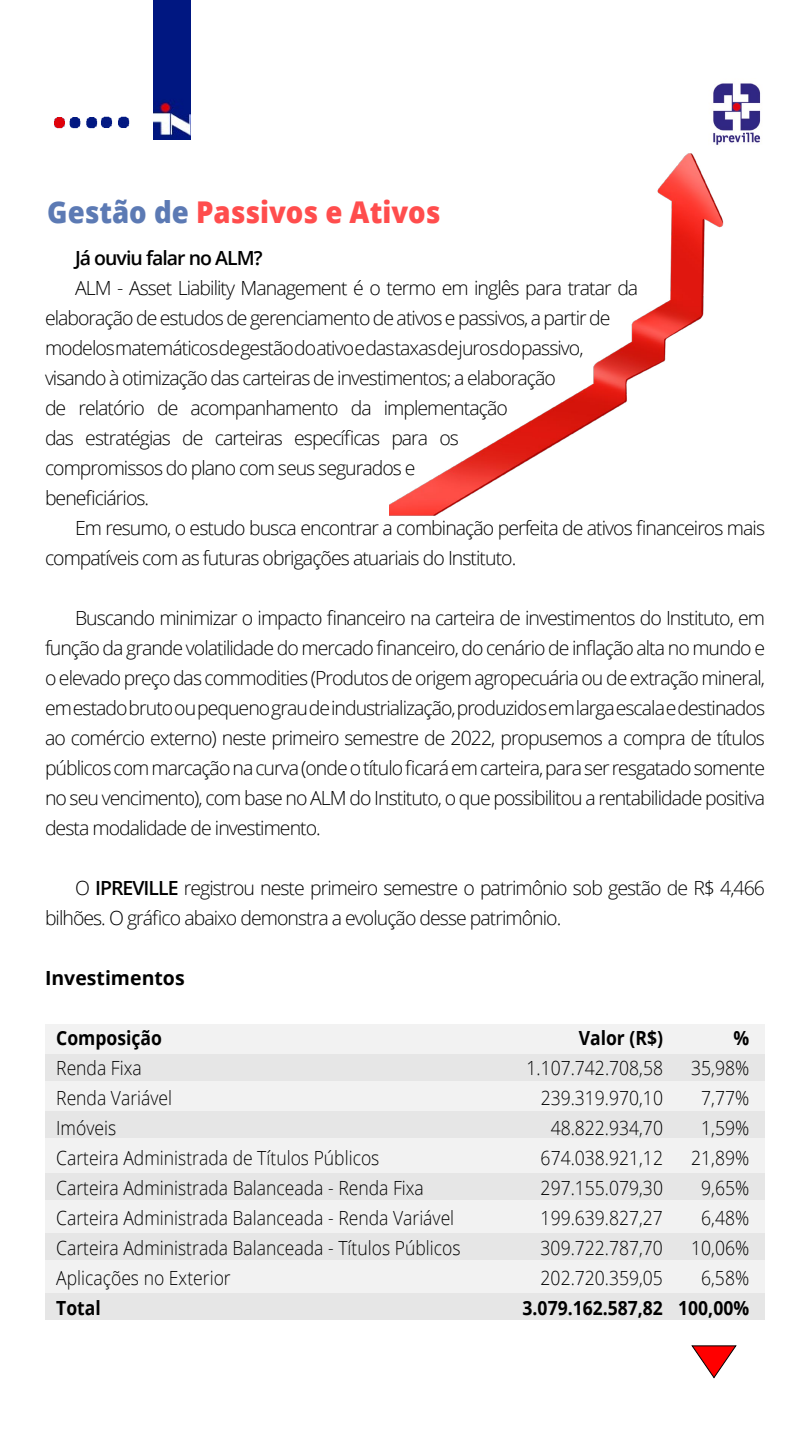
<style>
.page{position:relative;width:810px;height:1440px;background:#fff}
.page>*{position:absolute;margin:0;border:0;box-sizing:border-box;transform-origin:0 0}
.t1{font:800 30px "Open Sans";color:#ff4d4d;scale:.92 1}
.t2{font:300 19.5px/30px "Open Sans";letter-spacing:-.05em;color:#000}
.t3{font:300 19.5px "Open Sans";color:#000;scale:.9 1}
.t4{font:700 19.5px "Open Sans";color:#000;scale:.9 1}
.t5{font:300 19.5px "Open Sans";letter-spacing:-.05em;color:#000;scale:.9 1}
.t6{font:600 19.5px "Open Sans";letter-spacing:-.05em;color:#000}
.t7{font:700 19.5px "Open Sans";color:#000}
.s1{color:#5c7ab4}
.s2{font-weight:600}
</style>
<div class="page">
<img style="left:54px;top:117px;width:44px;height:12px">
<img style="left:101px;top:116px;width:29px;height:12px">
<img style="left:154px;top:0;width:37px;height:140px">
<img style="left:713px;top:83px;width:48px;height:57px">
<img style="left:389px;top:140px;width:371px;height:376px">
<div style="left:45px;top:1024px;width:720px;height:296px;background:#f2f2f2"></div>
<div style="left:45px;top:1054px;width:720px;height:27px;background:#e6e6e6"></div>
<div style="left:45px;top:1111px;width:720px;height:27px;background:#e6e6e6"></div>
<div style="left:45px;top:1173px;width:720px;height:27px;background:#e6e6e6"></div>
<div style="left:45px;top:1233px;width:720px;height:27px;background:#e6e6e6"></div>
<div style="left:45px;top:1293px;width:720px;height:27px;background:#e6e6e6"></div>
<svg style="left:691px;top:1345px;width:46px;height:34px"></svg>
<h1 class="t1" style="left:47px;top:189px;width:429px"><span class="s1">Gestão de</span> Passivos e Ativos</h1>
<p class="t6" style="left:75px;top:244px;width:189px">Já ouviu falar no ALM?</p>
<p class="t2" style="left:45px;top:272px;width:595px;text-indent:30px">ALM - Asset Liability Management é o termo em inglês para tratar da elaboração de estudos de gerenciamento de ativos e passivos, a partir de modelos matemáticos de gestão do ativo e das taxas de juros do passivo, visando à otimização das carteiras de investimentos; a elaboração<br>de relatório de acompanhamento da implementação<br>das estratégias de carteiras específicas para os<br>compromissos do plano com seus segurados e<br>beneficiários.</p>
<p class="t2" style="left:45px;top:512px;width:722px;text-indent:30px">Em resumo, o estudo busca encontrar a combinação perfeita de ativos financeiros mais compatíveis com as futuras obrigações atuariais do Instituto.</p>
<p class="t2" style="left:45px;top:602px;width:722px;text-align:justify;text-indent:30px">Buscando minimizar o impacto financeiro na carteira de investimentos do Instituto, em função da grande volatilidade do mercado financeiro, do cenário de inflação alta no mundo e o elevado preço das commodities (Produtos de origem agropecuária ou de extração mineral, em estado bruto ou pequeno grau de industrialização, produzidos em larga escala e destinados ao comércio externo) neste primeiro semestre de 2022, propusemos a compra de títulos públicos com marcação na curva (onde o título ficará em carteira, para ser resgatado somente no seu vencimento), com base no ALM do Instituto, o que possibilitou a rentabilidade positiva desta modalidade de investimento.</p>
<p class="t2" style="left:45px;top:872px;width:722px;text-indent:30px">O <span class="s2">IPREVILLE</span> registrou neste primeiro semestre o patrimônio sob gestão de R$ 4,466 bilhões. O gráfico abaixo demonstra a evolução desse patrimônio.</p>
<p class="t7" style="left:45px;top:964px;width:141px">Investimentos</p>
<p class="t4" style="left:56px;top:1024px;width:119px">Composição</p>
<p class="t4" style="left:579px;top:1024px;width:95px">Valor (R$)</p>
<p class="t4" style="left:733px;top:1024px;width:19px">%</p>
<p class="t3" style="left:56px;top:1054px;width:97px">Renda Fixa</p>
<p class="t3" style="left:527px;top:1054px;width:153px">1.107.742.708,58</p>
<p class="t5" style="left:691px;top:1054px;width:66px">35,98%</p>
<p class="t3" style="left:56px;top:1084px;width:130px">Renda Variável</p>
<p class="t3" style="left:541px;top:1084px;width:137px">239.319.970,10</p>
<p class="t5" style="left:701px;top:1084px;width:55px">7,77%</p>
<p class="t3" style="left:56px;top:1114px;width:68px">Imóveis</p>
<p class="t3" style="left:551px;top:1114px;width:126px">48.822.934,70</p>
<p class="t5" style="left:701px;top:1114px;width:55px">1,59%</p>
<p class="t3" style="left:56px;top:1144px;width:361px">Carteira Administrada de Títulos Públicos</p>
<p class="t3" style="left:541px;top:1144px;width:137px">674.038.921,12</p>
<p class="t5" style="left:691px;top:1144px;width:66px">21,89%</p>
<p class="t3" style="left:56px;top:1174px;width:410px">Carteira Administrada Balanceada - Renda Fixa</p>
<p class="t3" style="left:541px;top:1174px;width:137px">297.155.079,30</p>
<p class="t5" style="left:701px;top:1174px;width:55px">9,65%</p>
<p class="t3" style="left:56px;top:1204px;width:444px">Carteira Administrada Balanceada - Renda Variável</p>
<p class="t3" style="left:541px;top:1204px;width:137px">199.639.827,27</p>
<p class="t5" style="left:701px;top:1204px;width:55px">6,48%</p>
<p class="t3" style="left:56px;top:1234px;width:451px">Carteira Administrada Balanceada - Títulos Públicos</p>
<p class="t3" style="left:541px;top:1234px;width:137px">309.722.787,70</p>
<p class="t5" style="left:691px;top:1234px;width:66px">10,06%</p>
<p class="t3" style="left:56px;top:1264px;width:195px">Aplicações no Exterior</p>
<p class="t3" style="left:541px;top:1264px;width:137px">202.720.359,05</p>
<p class="t5" style="left:701px;top:1264px;width:55px">6,58%</p>
<p class="t4" style="left:56px;top:1294px;width:51px">Total</p>
<p class="t4" style="left:523px;top:1294px;width:253px">3.079.162.587,82 100,00%</p>
</div>
